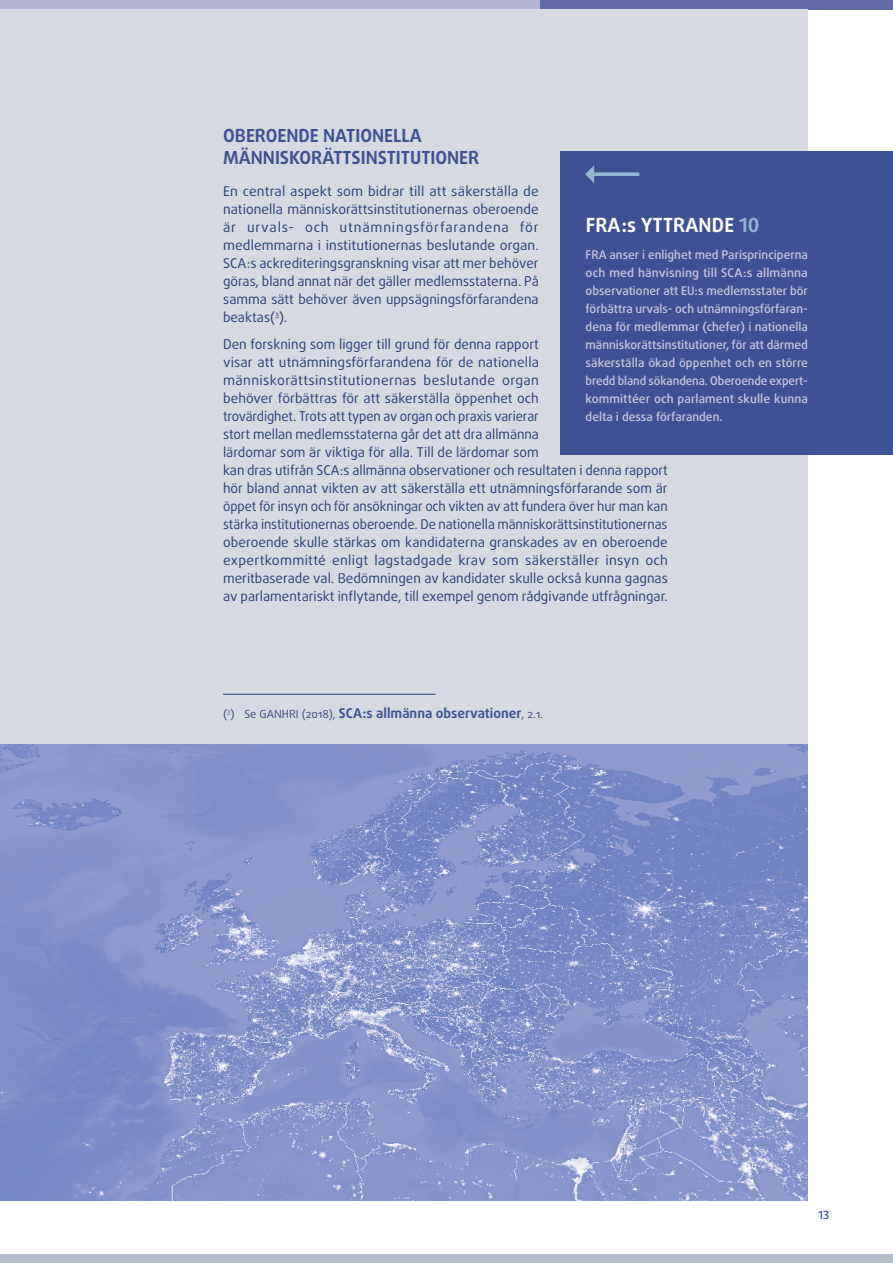
<style>
.page{position:relative;width:893px;height:1263px;background:#fff}
.page>*{position:absolute;margin:0;border:0;box-sizing:border-box;transform-origin:0 0}
.FRA_opinion_title{font:700 19.5px "Daxline Pro";letter-spacing:.01em;color:#fff}
.t1{font:700 18px/22.5px "Daxline Pro";color:#3e5293}
.body_text{font:13.5px/18px "Daxline Pro";color:#2a3f79;text-align:justify}
.endnotes{font:700 13.5px "Daxline Pro";color:#3e5293}
.FRA_opinion_text{font:500 12px/18px "Daxline Pro";color:#c6c6df;text-align:justify}
.t2{font:500 11.25px "Daxline Pro";color:#3e5293}
.s1{color:#93b7d2}
.s2{font-weight:400;font-size:11.25px;color:#3d4c84}
</style>
<div class="page">
<div style="left:0;top:1254px;width:893px;height:9px;background:#b6bbca"></div>
<div style="left:540px;top:0;width:353px;height:10px;background:#616ba5"></div>
<div style="left:0;top:0;width:540px;height:10px;background:#b3b3d4"></div>
<div style="left:0;top:9px;width:808px;height:1192px;background:#d7d9e2"></div>
<hr style="left:223px;top:694px;width:213px;height:1px;background:#2a3f79">
<div style="left:560px;top:151px;width:333px;height:304px;background:#3e5293"></div>
<svg style="left:585px;top:165px;width:54px;height:18px"></svg>
<img style="left:0;top:745px;width:808px;height:456px">
<p class="t1" style="left:223px;top:124px;width:258px">OBEROENDE NATIONELLA<br>MÄNNISKORÄTTSINSTITUTIONER</p>
<p class="body_text" style="left:223px;top:182px;width:317px">En central aspekt som bidrar till att säkerställa de nationella människorättsinstitutionernas oberoende är urvals- och utnämningsförfarandena för medlemmarna i institutionernas beslutande organ.<br>SCA:s ackrediteringsgranskning visar att mer behöver göras, bland annat när det gäller medlemsstaterna. På samma sätt behöver även uppsägningsförfarandena beaktas(<sup>3</sup>).</p>
<p class="body_text" style="left:223px;top:335px;width:446px;text-align:left">Den forskning som ligger till grund för denna rapport<br>visar att utnämningsförfarandena för de nationella människorättsinstitutionernas beslutande organ<br>behöver förbättras för att säkerställa öppenhet och<br>trovärdighet. Trots att typen av organ och praxis varierar<br>stort mellan medlemsstaterna går det att dra allmänna<br>lärdomar som är viktiga för alla. Till de lärdomar som<br>kan dras utifrån SCA:s allmänna observationer och resultaten i denna rapport hör bland annat vikten av att säkerställa ett utnämningsförfarande som är öppet för insyn och för ansökningar och vikten av att fundera över hur man kan stärka institutionernas oberoende. De nationella människorättsinstitutionernas oberoende skulle stärkas om kandidaterna granskades av en oberoende expertkommitté enligt lagstadgade krav som säkerställer insyn och meritbaserade val. Bedömningen av kandidater skulle också kunna gagnas av parlamentariskt inflytande, till exempel genom rådgivande utfrågningar.</p>
<p class="FRA_opinion_title" style="left:586px;top:212px;width:175px">FRA:s YTTRANDE <span class="s1">10</span></p>
<p class="FRA_opinion_text" style="left:586px;top:245px;width:224px">FRA anser i enlighet med Parisprinciperna och med hänvisning till SCA:s allmänna observationer att EU:s medlemsstater bör förbättra urvals- och utnämningsförfaran&shy;dena för medlemmar (chefer) i nationella människorättsinstitutioner, för att därmed säkerställa ökad öppenhet och en större bredd bland sökandena. Oberoende expert&shy;kommittéer och parlament skulle kunna delta i dessa förfaranden.</p>
<p class="endnotes" style="left:223px;top:704px;width:321px"><span class="s2">(</span><sup>3</sup><span class="s2">) Se GANHRI (2018),</span> SCA:s allmänna observationer<span class="s2">, 2.1.</span></p>
<p class="t2" style="left:818px;top:1207px;width:13px">13</p>
</div>
